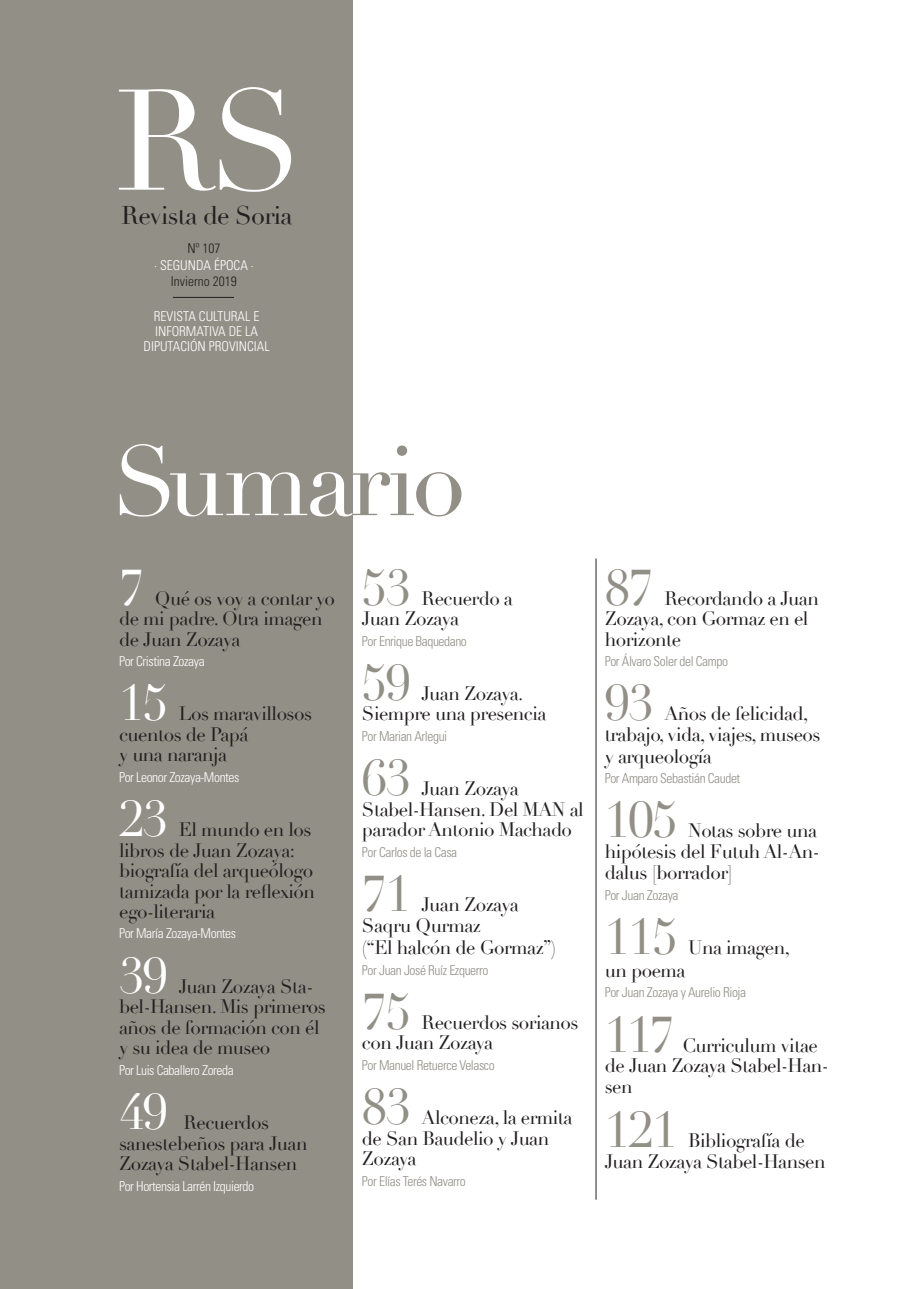
<style>
.page{position:relative;width:919px;height:1289px;background:#fff}
.page>*{position:absolute;margin:0;border:0;box-sizing:border-box;transform-origin:0 0}
.t1{font:140.4px "Didot";color:#fff}
.t2{font:97.35px "Didot";letter-spacing:-.03em;color:#fff}
.t3{font:49.05px "Didot";letter-spacing:-.03em;color:#928f86}
.t4{font:49.05px "Didot";letter-spacing:-.03em;color:#fff}
.t5{font:25.05px "Didot";letter-spacing:-.03em;color:#231f20}
.t6{font:19.05px/20.4px "Didot";letter-spacing:-.03em;color:#231f20}
.t7{font:300 condensed 13.65px "Univers";letter-spacing:-.03em;color:#928f86}
.t8{font:300 condensed 13.65px "Univers";letter-spacing:-.03em;color:#fff}
.t9{font:300 condensed 13.5px/15px "Univers";color:#fff;text-align:center}
.t10{font:300 condensed 13.5px "Univers";color:#231f20}
.s1{color:#928f86}
</style>
<div class="page">
<div style="left:0;top:0;width:352px;height:1288px;background:#928f86"></div>
<hr style="left:595px;top:558px;width:1px;height:641px;background:#231f20">
<hr style="left:173px;top:297px;width:61px;height:1px;background:#231f20">
<h1 class="t1" style="left:115px;top:57px;width:190px">RS</h1>
<h3 class="t5" style="left:121px;top:201px;width:173px">Revista de Soria</h3>
<p class="t10" style="left:187px;top:240px;width:34px">Nº 107</p>
<p class="t9" style="left:154px;top:257px;width:101px">· SEGUNDA ÉPOCA ·</p>
<p class="t10" style="left:171px;top:273px;width:67px">Invierno 2019</p>
<p class="t9" style="left:143px;top:308px;width:128px">REVISTA CULTURAL E<br>INFORMATIVA DE LA<br>DIPUTACIÓN PROVINCIAL</p>
<h2 class="t2" style="left:112px;top:423px;width:355px">Suma<span class="s1">rio</span></h2>
<h3 class="t4" style="left:119px;top:558px;width:27px">7</h3>
<p class="t6" style="left:119px;top:588px;width:217px;text-indent:36px">Qué os voy a contar yo de mi padre. Otra imagen de Juan Zozaya</p>
<p class="t8" style="left:119px;top:653px;width:87px">Por Cristina Zozaya</p>
<h3 class="t4" style="left:119px;top:674px;width:51px">15</h3>
<p class="t6" style="left:119px;top:704px;width:194px;text-indent:60px">Los maravillosos cuentos de Papá<br>y una naranja</p>
<p class="t8" style="left:119px;top:768px;width:122px">Por Leonor Zozaya-Montes</p>
<h3 class="t4" style="left:119px;top:790px;width:51px">23</h3>
<p class="t6" style="left:119px;top:820px;width:197px;text-indent:60px">El mundo en los libros de Juan Zozaya: biografía del arqueólogo tamizada por la reflexión ego-literaria</p>
<p class="t8" style="left:119px;top:925px;width:118px">Por María Zozaya-Montes</p>
<h3 class="t4" style="left:119px;top:946px;width:51px">39</h3>
<p class="t6" style="left:119px;top:976px;width:208px;text-indent:60px">Juan Zozaya Sta&shy;bel-Hansen. Mis primeros años de formación con él y su idea de museo</p>
<p class="t8" style="left:119px;top:1061px;width:116px">Por Luis Caballero Zoreda</p>
<h3 class="t4" style="left:119px;top:1082px;width:51px">49</h3>
<p class="t6" style="left:119px;top:1112px;width:190px;text-indent:64px">Recuerdos sanestebeños para Juan<br>Zozaya Stabel-Hansen</p>
<p class="t8" style="left:119px;top:1177px;width:137px">Por Hortensia Larrén Izquierdo</p>
<h3 class="t3" style="left:362px;top:558px;width:51px">53</h3>
<p class="t6" style="left:362px;top:588px;width:153px;text-indent:60px">Recuerdo a<br>Juan Zozaya</p>
<p class="t7" style="left:362px;top:632px;width:106px">Por Enrique Baquedano</p>
<h3 class="t3" style="left:362px;top:654px;width:51px">59</h3>
<p class="t6" style="left:362px;top:683px;width:186px;text-indent:60px">Juan Zozaya.<br>Siempre una presencia</p>
<p class="t7" style="left:362px;top:728px;width:87px">Por Marian Arlegui</p>
<h3 class="t3" style="left:362px;top:749px;width:51px">63</h3>
<p class="t6" style="left:362px;top:779px;width:223px;text-indent:60px">Juan Zozaya<br>Stabel-Hansen. Del MAN al parador Antonio Machado</p>
<p class="t7" style="left:362px;top:843px;width:97px">Por Carlos de la Casa</p>
<h3 class="t3" style="left:362px;top:865px;width:51px">71</h3>
<p class="t6" style="left:362px;top:894px;width:158px;text-indent:60px">Juan Zozaya<br>Saqru Qurmaz</p>
<p class="t6" style="left:362px;top:937px;width:196px">(“El halcón de Gormaz”)</p>
<p class="t7" style="left:362px;top:961px;width:128px">Por Juan José Ruíz Ezquerro</p>
<h3 class="t3" style="left:362px;top:982px;width:51px">75</h3>
<p class="t6" style="left:362px;top:1012px;width:218px;text-indent:60px">Recuerdos sorianos con Juan Zozaya</p>
<p class="t7" style="left:362px;top:1056px;width:134px">Por Manuel Retuerce Velasco</p>
<h3 class="t3" style="left:362px;top:1078px;width:51px">83</h3>
<p class="t6" style="left:362px;top:1108px;width:212px;text-indent:60px">Alconeza, la ermita de San Baudelio y Juan<br>Zozaya</p>
<p class="t7" style="left:362px;top:1172px;width:105px">Por Elías Terés Navarro</p>
<h3 class="t3" style="left:604px;top:558px;width:51px">87</h3>
<p class="t6" style="left:604px;top:588px;width:216px;text-indent:60px">Recordando a Juan<br>Zozaya, con Gormaz en el horizonte</p>
<p class="t7" style="left:604px;top:653px;width:125px">Por Álvaro Soler del Campo</p>
<h3 class="t3" style="left:604px;top:674px;width:51px">93</h3>
<p class="t6" style="left:604px;top:703px;width:217px;line-height:21px;text-indent:60px">Años de felicidad, trabajo, vida, viajes, museos y arqueología</p>
<p class="t7" style="left:604px;top:770px;width:137px">Por Amparo Sebastián Caudet</p>
<h3 class="t3" style="left:604px;top:791px;width:74px">105</h3>
<p class="t6" style="left:604px;top:820px;width:216px;line-height:21px;text-indent:83px">Notas sobre una hipótesis del Futuh Al-An&shy;dalus [borrador]</p>
<p class="t7" style="left:604px;top:886px;width:75px">Por Juan Zozaya</p>
<h3 class="t3" style="left:604px;top:908px;width:74px">115</h3>
<p class="t6" style="left:688px;top:938px;width:103px">Una imagen,</p>
<p class="t6" style="left:604px;top:960px;width:82px">un poema</p>
<p class="t7" style="left:604px;top:984px;width:143px">Por Juan Zozaya y Aurelio Rioja</p>
<h3 class="t3" style="left:604px;top:1005px;width:71px">117</h3>
<p class="t6" style="left:604px;top:1035px;width:225px;text-indent:78px">Curriculum vitae de Juan Zozaya Stabel-Han&shy;sen</p>
<h3 class="t3" style="left:604px;top:1100px;width:74px">121</h3>
<p class="t6" style="left:604px;top:1130px;width:222px;text-indent:83px">Bibliografía de<br>Juan Zozaya Stabel-Hansen</p>
</div>
